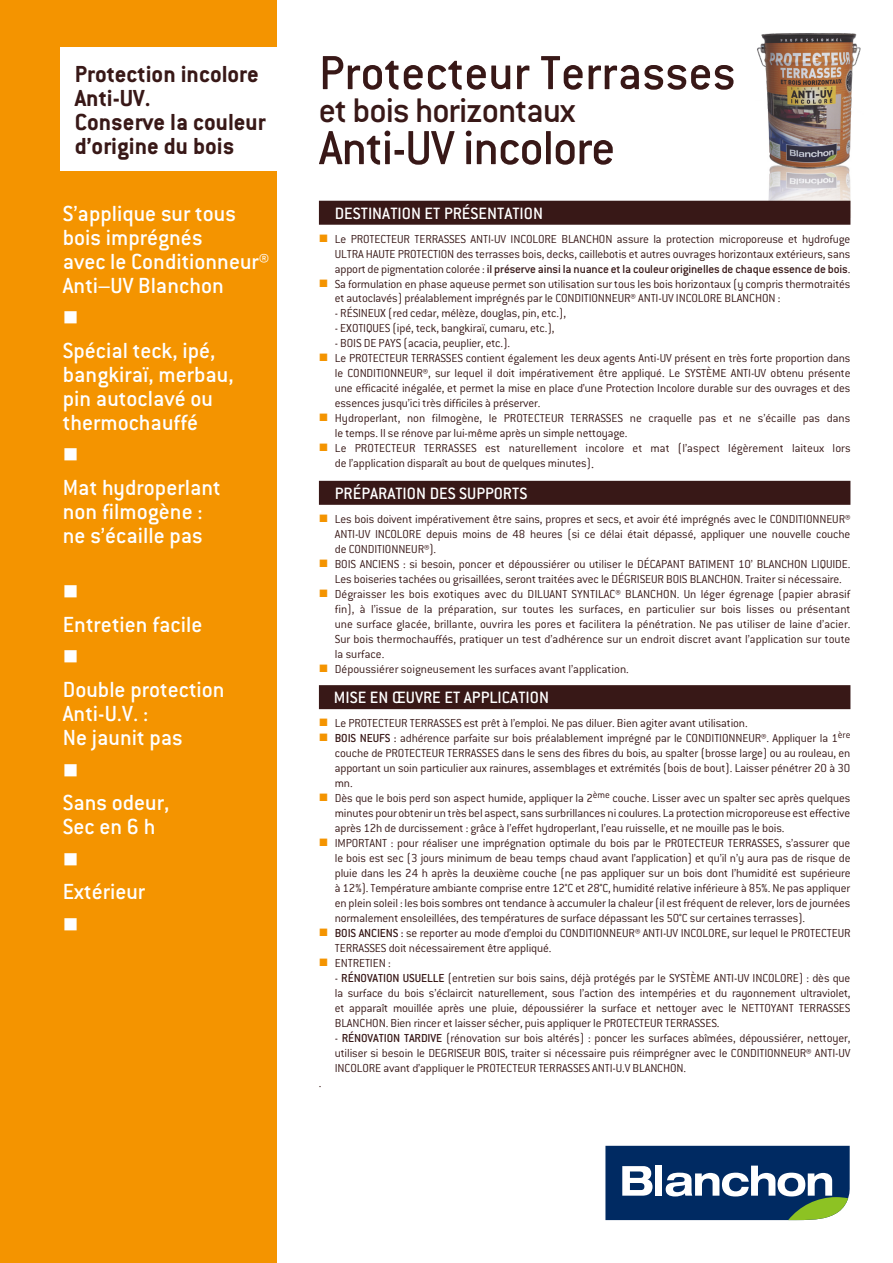
<style>
.page{position:relative;width:893px;height:1263px;background:#fff}
.page>*{position:absolute;margin:0;border:0;box-sizing:border-box;transform-origin:0 0}
.t1{font:500 52.5px "Conduit ITC";color:#381817}
.t2{font:500 52.5px "Conduit ITC";letter-spacing:-.02em;color:#381817}
.t3{font:500 37.5px "Conduit ITC";letter-spacing:-.025em;color:#381817}
.t4{font:700 25.5px/24px "Conduit ITC";color:#381817}
.t5{font:500 24px/24px "Conduit ITC";color:#fff}
.t6{font:21px "Wingdings";color:#fff}
.t7{font:500 18px "Conduit ITC";color:#fff}
.t8{font:300 12.75px/15px "Conduit ITC";letter-spacing:-.01em;color:#381817;text-align:justify}
.s1{color:#f49400}
.s2{font-weight:500}
.s3{font-size:14.25px}
</style>
<div class="page">
<img style="left:755px;top:34px;width:106px;height:183px">
<div style="left:0;top:0;width:276px;height:1263px;background:#f49400"></div>
<div style="left:319px;top:201px;width:531px;height:24px;background:#381817"></div>
<div style="left:319px;top:481px;width:531px;height:24px;background:#381817"></div>
<div style="left:319px;top:685px;width:531px;height:24px;background:#381817"></div>
<div style="left:61px;top:47px;width:220px;height:123px;background:#fff"></div>
<svg style="left:605px;top:1146px;width:245px;height:74px"></svg>
<h3 class="t4" style="left:75px;top:62px;width:192px">Protection incolore<br>Anti-UV.<br>Conserve la couleur d’origine du bois</h3>
<h3 class="t5" style="left:63px;top:201px;width:208px">S’applique sur tous bois imprégnés<br>avec le Conditionneur®<br>Anti–UV Blanchon</h3>
<h3 class="t6" style="left:63px;top:307px;width:17px">■</h3>
<h3 class="t5" style="left:63px;top:338px;width:172px">Spécial teck, ipé, bangkiraï, merbau, pin autoclavé ou thermochauffé</h3>
<h3 class="t6" style="left:63px;top:444px;width:17px">■</h3>
<h3 class="t5" style="left:63px;top:475px;width:159px">Mat hydroperlant non filmogène : ne s’écaille pas</h3>
<h3 class="t6" style="left:63px;top:581px;width:17px">■</h3>
<h3 class="t5" style="left:63px;top:612px;width:141px">Entretien facile</h3>
<h3 class="t6" style="left:63px;top:646px;width:17px">■</h3>
<h3 class="t5" style="left:63px;top:677px;width:163px">Double protection<br>Anti-U.V. :<br>Ne jaunit pas</h3>
<h3 class="t6" style="left:63px;top:759px;width:17px">■</h3>
<h3 class="t5" style="left:63px;top:790px;width:108px">Sans odeur,<br>Sec en 6 h</h3>
<h3 class="t6" style="left:63px;top:848px;width:17px">■</h3>
<h3 class="t5" style="left:63px;top:879px;width:84px">Extérieur</h3>
<h3 class="t6" style="left:63px;top:913px;width:17px">■</h3>
<h1 class="t1" style="left:319px;top:43px;width:418px">Protecteur Terrasses</h1>
<h2 class="t3" style="left:319px;top:89px;width:258px">et bois horizontaux</h2>
<h1 class="t2" style="left:319px;top:118px;width:298px">Anti-UV incolore</h1>
<h3 class="t7" style="left:335px;top:203px;width:210px">DESTINATION ET PRÉSENTATION</h3>
<p class="t8" style="left:335px;top:231px;width:517px;text-indent:-16px"><span class="s1">■</span> Le PROTECTEUR TERRASSES ANTI-UV INCOLORE BLANCHON assure la protection microporeuse et hydrofuge ULTRA HAUTE PROTECTION des terrasses bois, decks, caillebotis et autres ouvrages horizontaux extérieurs, sans apport de pigmentation colorée : <span class="s2">il préserve ainsi la nuance et la couleur originelles de chaque essence de bois</span>.</p>
<p class="t8" style="left:335px;top:276px;width:517px;text-indent:-16px"><span class="s1">■</span> Sa formulation en phase aqueuse permet son utilisation sur tous les bois horizontaux (y compris thermotraités et autoclavés) préalablement imprégnés par le CONDITIONNEUR® ANTI-UV INCOLORE BLANCHON :</p>
<p class="t8" style="left:335px;top:306px;width:233px">- RÉSINEUX (red cedar, mélèze, douglas, pin, etc.),</p>
<p class="t8" style="left:335px;top:321px;width:221px">- EXOTIQUES (ipé, teck, bangkiraï, cumaru, etc.),</p>
<p class="t8" style="left:335px;top:336px;width:177px">- BOIS DE PAYS (acacia, peuplier, etc.).</p>
<p class="t8" style="left:335px;top:351px;width:517px;text-indent:-16px"><span class="s1">■</span> Le PROTECTEUR TERRASSES contient également les deux agents Anti-UV présent en très forte proportion dans le CONDITIONNEUR®, sur lequel il doit impérativement être appliqué. Le SYSTÈME ANTI-UV obtenu présente une efficacité inégalée, et permet la mise en place d’une Protection Incolore durable sur des ouvrages et des essences jusqu’ici très difficiles à préserver.</p>
<p class="t8" style="left:335px;top:411px;width:517px;text-indent:-16px"><span class="s1">■</span> Hydroperlant, non filmogène, le PROTECTEUR TERRASSES ne craquelle pas et ne s’écaille pas dans le temps. Il se rénove par lui-même après un simple nettoyage.</p>
<p class="t8" style="left:335px;top:441px;width:517px;text-indent:-16px"><span class="s1">■</span> Le PROTECTEUR TERRASSES est naturellement incolore et mat (l’aspect légèrement laiteux lors de l’application disparaît au bout de quelques minutes)<span class="s3">.</span></p>
<h3 class="t7" style="left:335px;top:483px;width:194px">PRÉPARATION DES SUPPORTS</h3>
<p class="t8" style="left:335px;top:511px;width:517px;text-indent:-16px"><span class="s1">■</span> Les bois doivent impérativement être sains, propres et secs, et avoir été imprégnés avec le CONDITIONNEUR® ANTI-UV INCOLORE depuis moins de 48 heures (si ce délai était dépassé, appliquer une nouvelle couche de CONDITIONNEUR®).</p>
<p class="t8" style="left:319px;top:556px;width:533px;text-align:center"><span class="s1">■</span> BOIS ANCIENS : si besoin, poncer et dépoussiérer ou utiliser le DÉCAPANT BATIMENT 10’ BLANCHON LIQUIDE.<br>Les boiseries tachées ou grisaillées, seront traitées avec le DÉGRISEUR BOIS BLANCHON. Traiter si nécessaire.</p>
<p class="t8" style="left:335px;top:586px;width:517px;text-indent:-16px"><span class="s1">■</span> Dégraisser les bois exotiques avec du DILUANT SYNTILAC® BLANCHON. Un léger égrenage (papier abrasif fin), à l’issue de la préparation, sur toutes les surfaces, en particulier sur bois lisses ou présentant une surface glacée, brillante, ouvrira les pores et facilitera la pénétration. Ne pas utiliser de laine d’acier.<br>Sur bois thermochauffés, pratiquer un test d’adhérence sur un endroit discret avant l’application sur toute la surface.</p>
<p class="t8" style="left:319px;top:661px;width:311px"><span class="s1">■</span> Dépoussiérer soigneusement les surfaces avant l’application.</p>
<h3 class="t7" style="left:334px;top:688px;width:217px">MISE EN ŒUVRE ET APPLICATION</h3>
<p class="t8" style="left:319px;top:715px;width:430px"><span class="s1">■</span> Le PROTECTEUR TERRASSES est prêt à l’emploi. Ne pas diluer. Bien agiter avant utilisation.</p>
<p class="t8" style="left:335px;top:730px;width:517px;text-indent:-16px"><span class="s1">■</span> <span class="s2">Bois neufs :</span> adhérence parfaite sur bois préalablement imprégné par le CONDITIONNEUR®. Appliquer la 1<sup>ère </sup>couche de PROTECTEUR TERRASSES dans le sens des fibres du bois, au spalter (brosse large) ou au rouleau, en apportant un soin particulier aux rainures, assemblages et extrémités (bois de bout). Laisser pénétrer 20 à 30 mn.</p>
<p class="t8" style="left:335px;top:790px;width:517px;text-indent:-16px"><span class="s1">■</span> Dès que le bois perd son aspect humide, appliquer la 2<sup>ème</sup> couche. Lisser avec un spalter sec après quelques minutes pour obtenir un très bel aspect, sans surbrillances ni coulures. La protection microporeuse est effective après 12h de durcissement : grâce à l’effet hydroperlant, l’eau ruisselle, et ne mouille pas le bois.</p>
<p class="t8" style="left:335px;top:835px;width:517px;text-indent:-16px"><span class="s1">■</span> IMPORTANT : pour réaliser une imprégnation optimale du bois par le PROTECTEUR TERRASSES, s’assurer que le bois est sec (3 jours minimum de beau temps chaud avant l’application) et qu’il n’y aura pas de risque de pluie dans les 24 h après la deuxième couche (ne pas appliquer sur un bois dont l’humidité est supérieure à 12%). Température ambiante comprise entre 12°C et 28°C, humidité relative inférieure à 85%. Ne pas appliquer en plein soleil : les bois sombres ont tendance à accumuler la chaleur (il est fréquent de relever, lors de journées normalement ensoleillées, des températures de surface dépassant les 50°C sur certaines terrasses).</p>
<p class="t8" style="left:335px;top:925px;width:517px;text-indent:-16px"><span class="s1">■</span> <span class="s2">BOIS ANCIENS :</span> se reporter au mode d’emploi du CONDITIONNEUR® ANTI-UV INCOLORE, sur lequel le PROTECTEUR<br>TERRASSES doit nécessairement être appliqué.</p>
<p class="t8" style="left:319px;top:955px;width:73px"><span class="s1">■</span> ENTRETIEN :</p>
<p class="t8" style="left:335px;top:970px;width:517px">- <span class="s2">RÉNOVATION USUELLE</span> (entretien sur bois sains, déjà protégés par le SYSTÈME ANTI-UV INCOLORE) : dès que la surface du bois s’éclaircit naturellement, sous l’action des intempéries et du rayonnement ultraviolet, et apparaît mouillée après une pluie, dépoussiérer la surface et nettoyer avec le NETTOYANT TERRASSES BLANCHON. Bien rincer et laisser sécher, puis appliquer le PROTECTEUR TERRASSES.</p>
<p class="t8" style="left:335px;top:1030px;width:517px">- <span class="s2">RÉNOVATION TARDIVE</span> (rénovation sur bois altérés) : poncer les surfaces abîmées, dépoussiérer, nettoyer, utiliser si besoin le DEGRISEUR BOIS, traiter si nécessaire puis réimprégner avec le CONDITIONNEUR® ANTI-UV INCOLORE avant d’appliquer le PROTECTEUR TERRASSES ANTI-U.V BLANCHON.</p>
<p class="t8" style="left:319px;top:1075px;width:4px">.</p>
</div>
